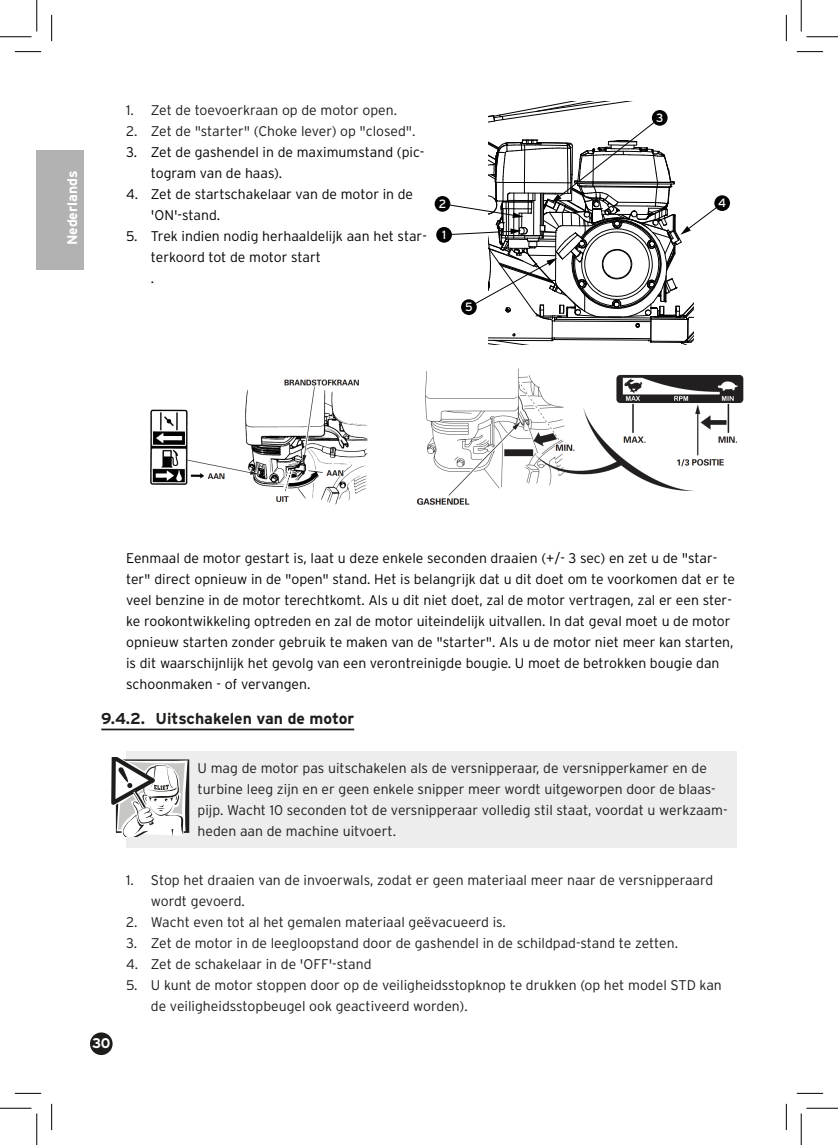
<style>
.page{position:relative;width:838px;height:1145px;background:#fff}
.page>*{position:absolute;margin:0;border:0;box-sizing:border-box;transform-origin:0 0}
.t1{font:700 15.75px "Interstate";color:#1d1d1b}
.Tekst{font:300 14px/21px "Interstate";color:#020304}
.Subhead_-_5_mm_voor{font:300 14px/21px "Interstate";color:#1d1d1b}
.t2{font:700 14px "Interstate";color:#fff}
.t3{font:12.08px "Interstate";color:#fff}
</style>
<div class="page">
<div style="left:37px;top:151px;width:47px;height:119px;background:#b2b2b2"></div>
<svg style="left:436px;top:227px;width:16px;height:16px"></svg>
<svg style="left:434px;top:196px;width:16px;height:16px"></svg>
<div style="left:714px;top:195px;width:16px;height:16px;background:#020203;border-radius:50%"></div>
<svg style="left:441px;top:101px;width:282px;height:243px"></svg>
<div style="left:461px;top:299px;width:15px;height:16px;background:#020203;border-radius:50%"></div>
<hr style="left:101px;top:729px;width:253px;height:1px;background:#1d1d1b">
<div style="left:126px;top:752px;width:610px;height:96px;background:#ededed"></div>
<svg style="left:111px;top:757px;width:78px;height:79px"></svg>
<img style="left:150px;top:379px;width:218px;height:126px">
<img style="left:416px;top:368px;width:328px;height:137px">
<div style="left:91px;top:1033px;width:21px;height:21px;background:#1d1d1b;border-radius:50%"></div>
<div style="left:90px;top:1032px;width:23px;height:23px;border:2px solid #1d1d1b;border-radius:50%"></div>
<svg style="left:15px;top:51px;width:26px;height:1px"></svg>
<svg style="left:796px;top:51px;width:27px;height:1px"></svg>
<svg style="left:15px;top:1093px;width:26px;height:1px"></svg>
<svg style="left:796px;top:1093px;width:27px;height:1px"></svg>
<svg style="left:51px;top:15px;width:1px;height:26px"></svg>
<svg style="left:51px;top:1104px;width:1px;height:26px"></svg>
<svg style="left:786px;top:15px;width:1px;height:26px"></svg>
<svg style="left:786px;top:1104px;width:1px;height:26px"></svg>
<hr style="left:0;top:36px;width:32px;height:1px;background:#000">
<hr style="left:806px;top:36px;width:31px;height:1px;background:#000">
<hr style="left:0;top:1108px;width:32px;height:1px;background:#000">
<hr style="left:806px;top:1108px;width:31px;height:1px;background:#000">
<hr style="left:36px;top:0;width:1px;height:31px;background:#000">
<hr style="left:36px;top:1113px;width:1px;height:32px;background:#000">
<hr style="left:800px;top:0;width:1px;height:31px;background:#000">
<hr style="left:800px;top:1113px;width:1px;height:32px;background:#000">
<p class="t2" style="left:64px;top:245px;width:76px;rotate:-90deg">Nederlands</p>
<p class="Subhead_-_5_mm_voor" style="left:126px;top:99px;width:272px">1. Zet de toevoerkraan op de motor open.</p>
<p class="Subhead_-_5_mm_voor" style="left:126px;top:120px;width:291px">2. Zet de "starter" (Choke lever) op "closed".</p>
<p class="Tekst" style="left:151px;top:141px;width:275px;text-indent:-25px">3. Zet de gashendel in de maximumstand (pic&shy;togram van de haas).</p>
<p class="Tekst" style="left:151px;top:183px;width:264px;text-indent:-25px">4. Zet de startschakelaar van de motor in de 'ON'-stand.</p>
<p class="Tekst" style="left:151px;top:225px;width:277px;text-indent:-25px">5. Trek indien nodig herhaaldelijk aan het star&shy;terkoord tot de motor start<br>.</p>
<p class="t3" style="left:442px;top:227px;width:6px">1</p>
<p class="t3" style="left:438px;top:196px;width:9px">2</p>
<p class="t3" style="left:465px;top:300px;width:9px">5</p>
<p class="t3" style="left:656px;top:110px;width:9px">3</p>
<p class="t3" style="left:718px;top:196px;width:10px">4</p>
<p class="Tekst" style="left:126px;top:547px;width:610px">Eenmaal de motor gestart is, laat u deze enkele seconden draaien (+/- 3 sec) en zet u de "star&shy;ter" direct opnieuw in de "open" stand. Het is belangrijk dat u dit doet om te voorkomen dat er te veel benzine in de motor terechtkomt. Als u dit niet doet, zal de motor vertragen, zal er een ster&shy;ke rookontwikkeling optreden en zal de motor uiteindelijk uitvallen. In dat geval moet u de motor opnieuw starten zonder gebruik te maken van de "starter". Als u de motor niet meer kan starten, is dit waarschijnlijk het gevolg van een verontreinigde bougie. U moet de betrokken bougie dan schoonmaken - of vervangen.</p>
<p class="t1" style="left:101px;top:709px;width:254px">9.4.2. Uitschakelen van de motor</p>
<p class="Subhead_-_5_mm_voor" style="left:197px;top:757px;width:531px">U mag de motor pas uitschakelen als de versnipperaar, de versnipperkamer en de turbine leeg zijn en er geen enkele snipper meer wordt uitgeworpen door de blaas&shy;pijp. Wacht 10 seconden tot de versnipperaar volledig stil staat, voordat u werkzaam&shy;heden aan de machine uitvoert.</p>
<p class="Subhead_-_5_mm_voor" style="left:151px;top:869px;width:563px;text-indent:-25px">1. Stop het draaien van de invoerwals, zodat er geen materiaal meer naar de versnipperaard wordt gevoerd.</p>
<p class="Subhead_-_5_mm_voor" style="left:126px;top:911px;width:381px">2. Wacht even tot al het gemalen materiaal geëvacueerd is.</p>
<p class="Subhead_-_5_mm_voor" style="left:126px;top:932px;width:553px">3. Zet de motor in de leegloopstand door de gashendel in de schildpad-stand te zetten.</p>
<p class="Subhead_-_5_mm_voor" style="left:126px;top:953px;width:247px">4. Zet de schakelaar in de 'OFF'-stand</p>
<p class="Subhead_-_5_mm_voor" style="left:151px;top:974px;width:572px;text-indent:-25px">5. U kunt de motor stoppen door op de veiligheidsstopknop te drukken (op het model STD kan de veiligheidsstopbeugel ook geactiveerd worden).</p>
<p class="t2" style="left:92px;top:1035px;width:20px">30</p>
</div>
